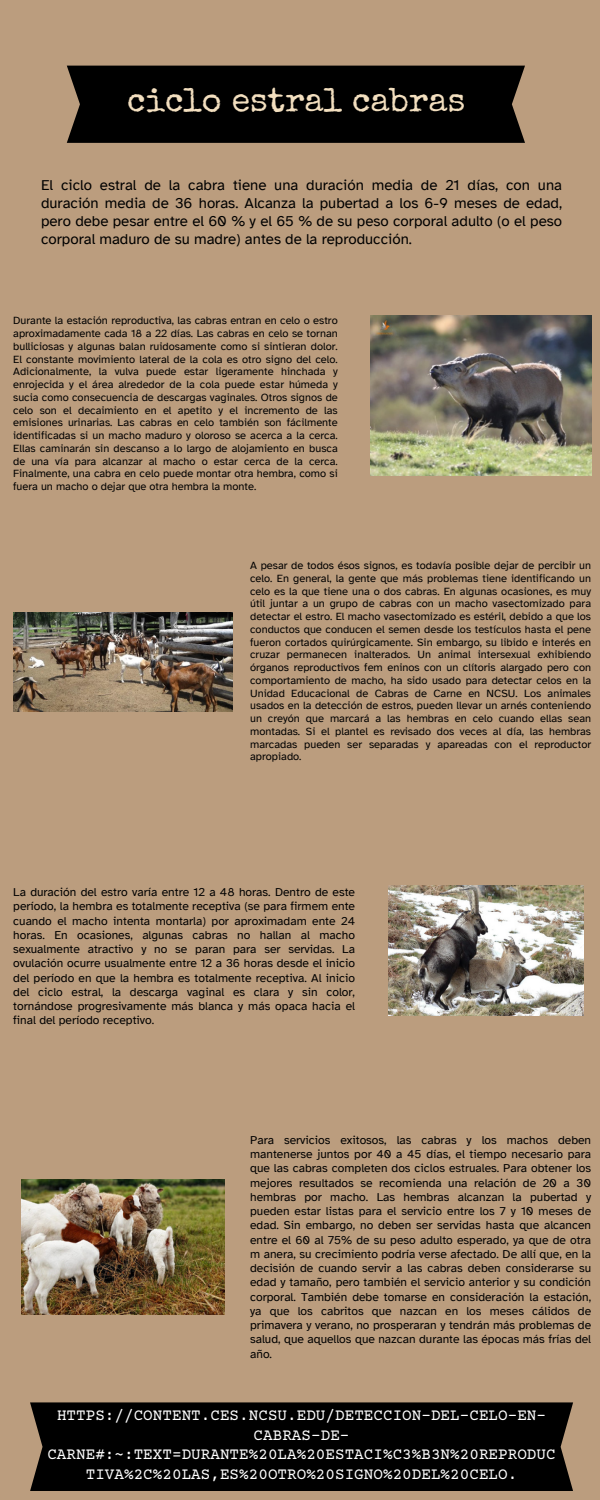
<style>
.page{position:relative;width:600px;height:1500px;background:#bb9d7e}
.page>*{position:absolute;margin:0;border:0;box-sizing:border-box;transform-origin:0 0}
.t1{font:33.9px "Special Elite";color:#f3dfbf}
.t2{font:16px/19.5px "Courier Prime";color:#fff;text-align:center}
.t3{font:15px/18px "Atkinson Hyperlegible";color:#000;text-align:justify}
.t4{font:12px/14.2px "Atkinson Hyperlegible";color:#000;text-align:justify}
.t5{font:11px/12.8px "Atkinson Hyperlegible";color:#000;text-align:justify}
</style>
<div class="page">
<div style="left:30px;top:1402px;width:543px;height:89px;background:#000"></div>
<div style="left:67px;top:66px;width:458px;height:77px;background:#000"></div>
<img style="left:370px;top:315px;width:221px;height:161px">
<img style="left:13px;top:613px;width:220px;height:99px">
<img style="left:389px;top:886px;width:195px;height:130px">
<img style="left:22px;top:1180px;width:202px;height:135px">
<p class="t1" style="left:127px;top:87px;width:340px">ciclo estral cabras</p>
<h3 class="t3" style="left:41px;top:176px;width:523px">El ciclo estral de la cabra tiene una duración media de 21 días, con una duración media de 36 horas. Alcanza la pubertad a los 6-9 meses de edad, pero debe pesar entre el 60 % y el 65 % de su peso corporal adulto (o el peso corporal maduro de su madre) antes de la reproducción.</h3>
<p class="t5" style="left:13px;top:314px;width:326px">Durante la estación reproductiva, las cabras entran en celo o estro aproximadamente cada 18 a 22 días. Las cabras en celo se tornan bulliciosas y algunas balan ruidosamente como si sintieran dolor.<br>El constante movimiento lateral de la cola es otro signo del celo.<br>Adicionalmente, la vulva puede estar ligeramente hinchada y enrojecida y el área alrededor de la cola puede estar húmeda y sucia como consecuencia de descargas vaginales. Otros signos de celo son el decaimiento en el apetito y el incremento de las emisiones urinarias. Las cabras en celo también son fácilmente identificadas si un macho maduro y oloroso se acerca a la cerca.<br>Ellas caminarán sin descanso a lo largo de alojamiento en busca de una vía para alcanzar al macho o estar cerca de la cerca.<br>Finalmente, una cabra en celo puede montar otra hembra, como si fuera un macho o dejar que otra hembra la monte.</p>
<p class="t5" style="left:250px;top:559px;width:343px">A pesar de todos ésos signos, es todavía posible dejar de percibir un celo. En general, la gente que más problemas tiene identificando un celo es la que tiene una o dos cabras. En algunas ocasiones, es muy útil juntar a un grupo de cabras con un macho vasectomizado para detectar el estro. El macho vasectomizado es estéril, debido a que los conductos que conducen el semen desde los testículos hasta el pene fueron cortados quirúrgicamente. Sin embargo, su libido e interés en cruzar permanecen inalterados. Un animal intersexual exhibiendo órganos reproductivos fem eninos con un clítoris alargado pero con comportamiento de macho, ha sido usado para detectar celos en la Unidad Educacional de Cabras de Carne en NCSU. Los animales usados en la detección de estros, pueden llevar un arnés conteniendo un creyón que marcará a las hembras en celo cuando ellas sean montadas. Si el plantel es revisado dos veces al día, las hembras marcadas pueden ser separadas y apareadas con el reproductor apropiado.</p>
<p class="t4" style="left:13px;top:885px;width:343px">La duración del estro varía entre 12 a 48 horas. Dentro de este período, la hembra es totalmente receptiva (se para firmem ente cuando el macho intenta montarla) por aproximadam ente 24 horas. En ocasiones, algunas cabras no hallan al macho sexualmente atractivo y no se paran para ser servidas. La ovulación ocurre usualmente entre 12 a 36 horas desde el inicio del período en que la hembra es totalmente receptiva. Al inicio del ciclo estral, la descarga vaginal es clara y sin color, tornándose progresivamente más blanca y más opaca hacia el final del período receptivo.</p>
<p class="t4" style="left:250px;top:1133px;width:343px">Para servicios exitosos, las cabras y los machos deben mantenerse juntos por 40 a 45 días, el tiempo necesario para que las cabras completen dos ciclos estruales. Para obtener los mejores resultados se recomienda una relación de 20 a 30 hembras por macho. Las hembras alcanzan la pubertad y pueden estar listas para el servicio entre los 7 y 10 meses de edad. Sin embargo, no deben ser servidas hasta que alcancen entre el 60 al 75% de su peso adulto esperado, ya que de otra m anera, su crecimiento podría verse afectado. De allí que, en la decisión de cuando servir a las cabras deben considerarse su edad y tamaño, pero también el servicio anterior y su condición corporal. También debe tomarse en consideración la estación, ya que los cabritos que nazcan en los meses cálidos de primavera y verano, no prosperaran y tendrán más problemas de salud, que aquellos que nazcan durante las épocas más frías del año.</p>
<h1 class="t2" style="left:47px;top:1407px;width:510px">HTTPS://CONTENT.CES.NCSU.EDU/DETECCION-DEL-CELO-EN-CABRAS-DE-CARNE#:~:TEXT=DURANTE%20LA%20ESTACI%C3%B3N%20REPRODUC TIVA%2C%20LAS,ES%20OTRO%20SIGNO%20DEL%20CELO.</h1>
</div>
